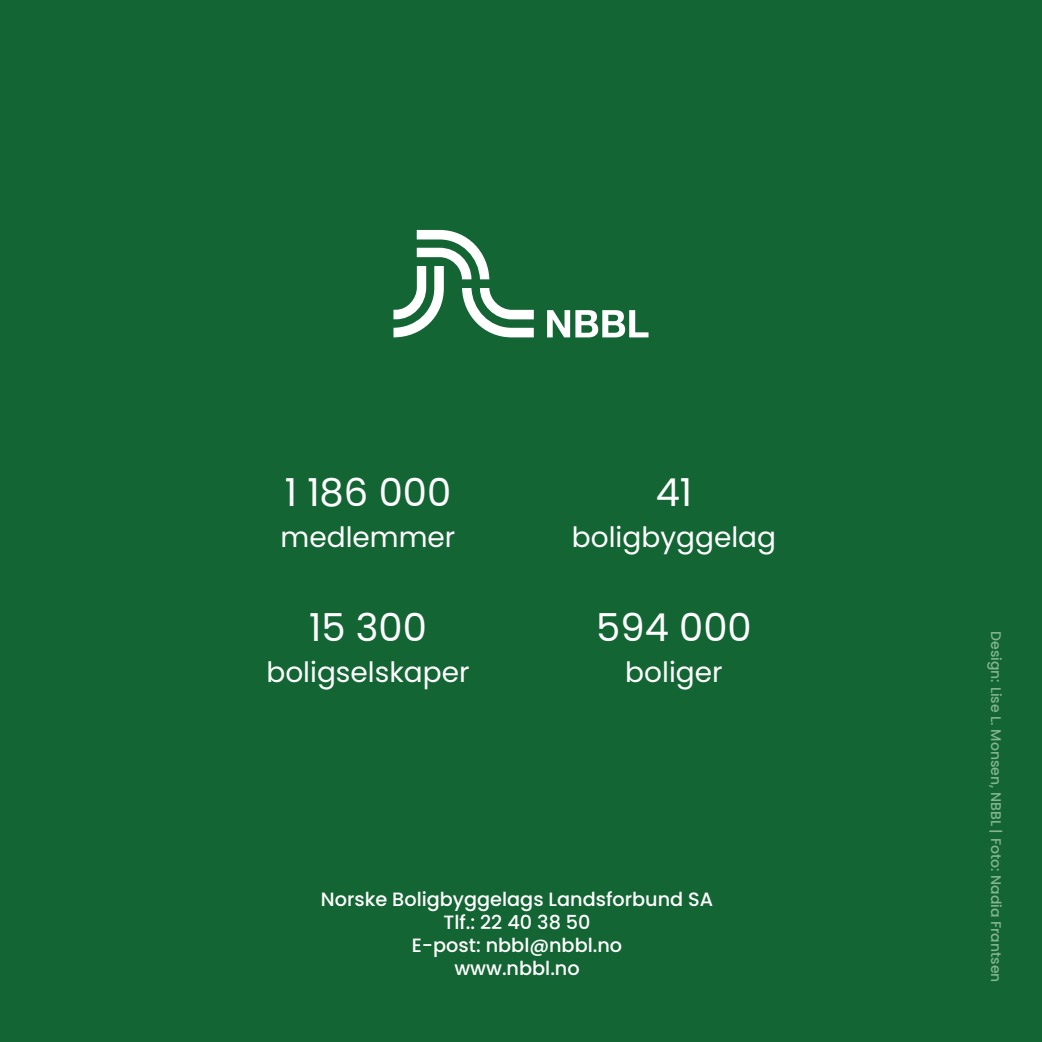
<style>
.page{position:relative;width:1042px;height:1042px;background:#136534}
.page>*{position:absolute;margin:0;border:0;box-sizing:border-box;transform-origin:0 0}
.t1{font:38.5px "Poppins";color:#fff}
.t2{font:28px "Poppins";color:#fff}
.t3{font:500 19.25px "Poppins";color:#fff}
.t4{font:500 14px "Poppins";color:#c3e2c0}
</style>
<div class="page">
<svg style="left:393px;top:230px;width:141px;height:107px"></svg>
<svg style="left:547px;top:310px;width:101px;height:27px"></svg>
<p class="t1" style="left:285px;top:470px;width:168px">1 186 000</p>
<p class="t2" style="left:280px;top:521px;width:176px">medlemmer</p>
<p class="t1" style="left:309px;top:605px;width:119px">15 300</p>
<p class="t2" style="left:266px;top:656px;width:205px">boligselskaper</p>
<p class="t1" style="left:656px;top:470px;width:38px">41</p>
<p class="t2" style="left:572px;top:521px;width:206px">boligbyggelag</p>
<p class="t1" style="left:596px;top:605px;width:157px">594 000</p>
<p class="t2" style="left:625px;top:656px;width:99px">boliger</p>
<p class="t3" style="left:321px;top:888px;width:394px">Norske Boligbyggelags Landsforbund SA</p>
<p class="t3" style="left:443px;top:911px;width:149px">Tlf.: 22 40 38 50</p>
<p class="t3" style="left:412px;top:934px;width:212px">E-post: nbbl@nbbl.no</p>
<p class="t3" style="left:454px;top:957px;width:127px">www.nbbl.no</p>
<p class="t4" style="left:1004px;top:631px;width:353px;rotate:90deg">Design: Lise L. Monsen, NBBL | Foto: Nadia Frantsen</p>
</div>
